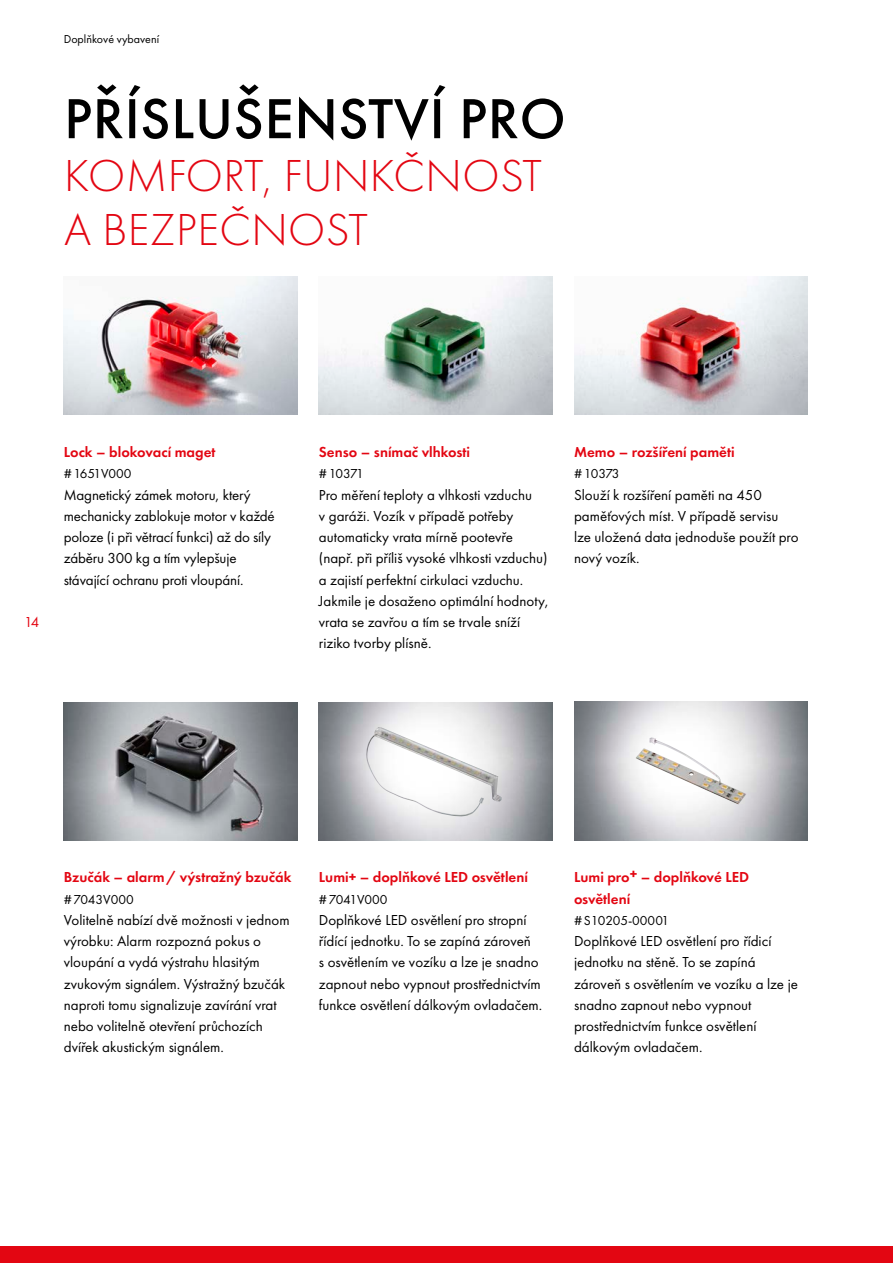
<style>
.page{position:relative;width:893px;height:1263px;background:#fff}
.page>*{position:absolute;margin:0;border:0;box-sizing:border-box;transform-origin:0 0}
.t1{font:500 58.5px "Futura PT";letter-spacing:.01em;color:#000}
.t2{font:300 46.5px/53.1px "Futura PT";letter-spacing:.01em;color:#e30612}
.t3{font:15px/21.3px "Futura PT";color:#000}
.t4{font:600 15px/21.3px "Futura PT";color:#e30612}
.t5{font:15px "Futura PT";color:#e30612}
.t6{font:13.5px "Futura PT";color:#000}
.t7{font:12px "Futura PT";color:#000}
</style>
<div class="page">
<div style="left:0;top:1246px;width:893px;height:17px;background:#e30612"></div>
<img style="left:319px;top:703px;width:234px;height:138px">
<img style="left:574px;top:702px;width:234px;height:139px">
<img style="left:366px;top:727px;width:136px;height:90px">
<img style="left:636px;top:737px;width:110px;height:67px">
<img style="left:64px;top:276px;width:234px;height:139px">
<img style="left:319px;top:276px;width:234px;height:139px">
<img style="left:574px;top:276px;width:234px;height:139px">
<img style="left:64px;top:703px;width:234px;height:138px">
<p class="t7" style="left:64px;top:31px;width:97px">Doplňkové vybavení</p>
<h1 class="t1" style="left:64px;top:83px;width:503px">PŘÍSLUŠENSTVÍ PRO</h1>
<h2 class="t2" style="left:64px;top:150px;width:480px">KOMFORT, FUNKČNOST<br>A BEZPEČNOST</h2>
<p class="t5" style="left:24px;top:613px;width:17px">14</p>
<p class="t4" style="left:64px;top:441px;width:153px">Lock – blokovací maget</p>
<p class="t6" style="left:64px;top:466px;width:69px">#1651V000</p>
<p class="t3" style="left:64px;top:484px;width:212px">Magnetický zámek motoru, který mechanicky zablokuje motor v každé poloze (i při větrací funkci) až do síly záběru 300 kg a tím vylepšuje stávající ochranu proti vloupání.</p>
<p class="t4" style="left:319px;top:441px;width:153px">Senso – snímač vlhkosti</p>
<p class="t6" style="left:319px;top:466px;width:46px"># 10371</p>
<p class="t3" style="left:319px;top:484px;width:231px">Pro měření teploty a vlhkosti vzduchu<br>v garáži. Vozík v případě potřeby automaticky vrata mírně pootevře (např. při příliš vysoké vlhkosti vzduchu) a zajistí perfektní cirkulaci vzduchu.<br>Jakmile je dosaženo optimální hodnoty, vrata se zavřou a tím se trvale sníží riziko tvorby plísně.</p>
<p class="t4" style="left:574px;top:441px;width:162px">Memo – rozšíření paměti</p>
<p class="t6" style="left:574px;top:466px;width:47px"># 10373</p>
<p class="t3" style="left:574px;top:484px;width:226px">Slouží k rozšíření paměti na 450 paměťových míst. V případě servisu lze uložená data jednoduše použít pro nový vozík.</p>
<p class="t4" style="left:64px;top:866px;width:229px">Bzučák – alarm/ výstražný bzučák</p>
<p class="t6" style="left:64px;top:891px;width:71px">#7043V000</p>
<p class="t3" style="left:64px;top:909px;width:227px">Volitelně nabízí dvě možnosti v jednom výrobku: Alarm rozpozná pokus o vloupání a vydá výstrahu hlasitým zvukovým signálem. Výstražný bzučák naproti tomu signalizuje zavírání vrat nebo volitelně otevření průchozích dvířek akustickým signálem.</p>
<p class="t4" style="left:319px;top:866px;width:211px">Lumi+ – doplňkové LED osvětlení</p>
<p class="t6" style="left:319px;top:891px;width:70px">#7041V000</p>
<p class="t3" style="left:319px;top:909px;width:225px">Doplňkové LED osvětlení pro stropní řídící jednotku. To se zapíná zároveň<br>s osvětlením ve vozíku a lze je snadno zapnout nebo vypnout prostřednictvím funkce osvětlení dálkovým ovladačem.</p>
<p class="t4" style="left:574px;top:866px;width:177px">Lumi pro+ – doplňkové LED osvětlení</p>
<p class="t6" style="left:574px;top:912px;width:97px">#S10205-00001</p>
<p class="t3" style="left:574px;top:930px;width:225px">Doplňkové LED osvětlení pro řídicí jednotku na stěně. To se zapíná zároveň s osvětlením ve vozíku a lze je snadno zapnout nebo vypnout prostřednictvím funkce osvětlení dálkovým ovladačem.</p>
</div>
